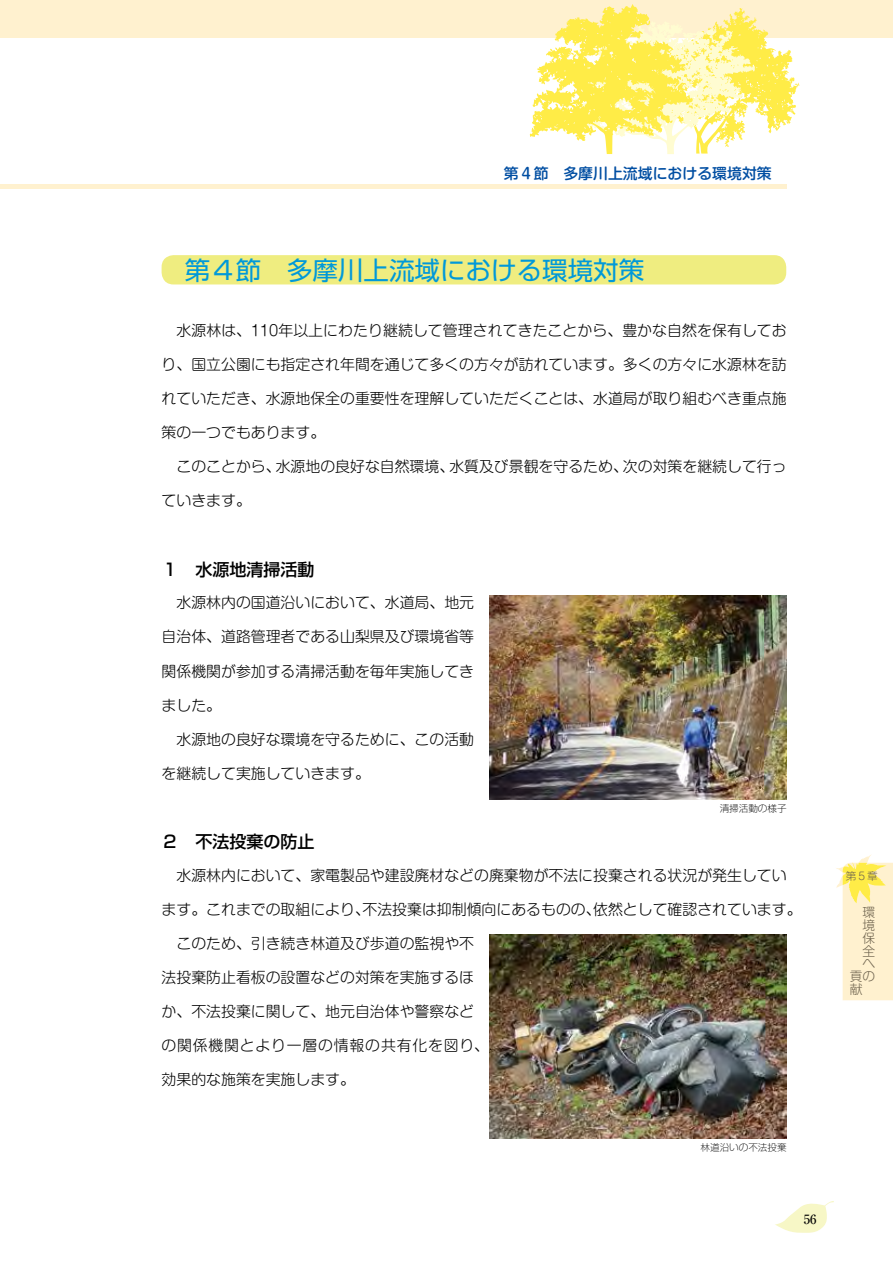
<style>
.page{position:relative;width:893px;height:1263px;background:#fff}
.page>*{position:absolute;margin:0;border:0;box-sizing:border-box;transform-origin:0 0}
.t1{font:25.5px "Shin Go Pr 6 N";color:#0099d9}
.t2{font:500 16.95px "Shin Go Pr 6 N";color:#000}
.t3{font:300 14.85px "Shin M Go Pr 6 N";color:#000}
.t4{font:300 14.85px "Shin M Go Pr 6 N";letter-spacing:.055em;color:#000}
.t5{font:500 14.85px "Shin M Go Pr 6 N";color:#004ea2}
.t6{font:300 12.75px "Shin M Go Pr 6 N";color:#706550}
.t7{font:500 12.75px "Ryumin Pr 6 N";color:#000}
.t8{font:300 10.65px "Shin M Go Pr 6 N";color:#706550}
.t9{font:300 expanded 9.6px "Shin Go Pr 6 N";color:#000}
</style>
<div class="page">
<svg style="left:836px;top:855px;width:57px;height:145px;background:#fff2c6"></svg>
<svg style="left:775px;top:1201px;width:59px;height:32px"></svg>
<hr style="left:0;top:185px;width:787px;height:4px;background:#fff1cf">
<div style="left:0;top:0;width:893px;height:38px;background:#fff1cf"></div>
<svg style="left:529px;top:4px;width:271px;height:150px"></svg>
<div style="left:162px;top:255px;width:624px;height:29px;background:#efed80;border-radius:12px"></div>
<img style="left:489px;top:595px;width:298px;height:204px">
<img style="left:489px;top:934px;width:298px;height:204px">
<p class="t5" style="left:504px;top:161px;width:269px">第４節　多摩川上流域における環境対策</p>
<h1 class="t1" style="left:185px;top:249px;width:461px">第４節　多摩川上流域における環境対策</h1>
<p class="t3" style="left:176px;top:319px;width:612px">水源林は、110年以上にわたり継続して管理されてきたことから、豊かな自然を保有してお</p>
<p class="t3" style="left:162px;top:353px;width:627px">り、国立公園にも指定され年間を通じて多くの方々が訪れています。多くの方々に水源林を訪</p>
<p class="t3" style="left:162px;top:387px;width:627px">れていただき、水源地保全の重要性を理解していただくことは、水道局が取り組むべき重点施</p>
<p class="t3" style="left:162px;top:421px;width:165px">策の一つでもあります。</p>
<p class="t3" style="left:176px;top:455px;width:612px">このことから、水源地の良好な自然環境、水質及び景観を守るため、次の対策を継続して行っ</p>
<p class="t3" style="left:162px;top:489px;width:91px">ていきます。</p>
<p class="t2" style="left:162px;top:556px;width:155px">１　水源地清掃活動</p>
<p class="t3" style="left:176px;top:591px;width:299px">水源林内の国道沿いにおいて、水道局、地元</p>
<p class="t3" style="left:162px;top:625px;width:314px">自治体、道路管理者である山梨県及び環境省等</p>
<p class="t3" style="left:162px;top:659px;width:314px">関係機関が参加する清掃活動を毎年実施してき</p>
<p class="t3" style="left:162px;top:693px;width:61px">ました。</p>
<p class="t3" style="left:176px;top:727px;width:299px">水源地の良好な環境を守るために、この活動</p>
<p class="t3" style="left:162px;top:761px;width:210px">を継続して実施していきます。</p>
<p class="t9" style="left:720px;top:801px;width:68px">清掃活動の様子</p>
<p class="t2" style="left:162px;top:828px;width:155px">２　不法投棄の防止</p>
<p class="t3" style="left:176px;top:863px;width:612px">水源林内において、家電製品や建設廃材などの廃棄物が不法に投棄される状況が発生してい</p>
<p class="t3" style="left:162px;top:897px;width:641px">ます。これまでの取組により、不法投棄は抑制傾向にあるものの、依然として確認されています。</p>
<p class="t3" style="left:176px;top:931px;width:299px">このため、引き続き林道及び歩道の監視や不</p>
<p class="t3" style="left:162px;top:965px;width:314px">法投棄防止看板の設置などの対策を実施するほ</p>
<p class="t3" style="left:162px;top:999px;width:314px">か、不法投棄に関して、地元自治体や警察など</p>
<p class="t4" style="left:162px;top:1033px;width:329px">の関係機関とより一層の情報の共有化を図り、</p>
<p class="t3" style="left:162px;top:1067px;width:195px">効果的な施策を実施します。</p>
<p class="t9" style="left:701px;top:1140px;width:88px">林道沿いの不法投棄</p>
<p class="t7" style="left:804px;top:1210px;width:14px">56</p>
<p class="t8" style="left:846px;top:867px;width:33px">第５章</p>
<p class="t6" style="left:863px;top:902px;width:14px">環</p>
<p class="t6" style="left:863px;top:915px;width:14px">境</p>
<p class="t6" style="left:863px;top:928px;width:14px">保</p>
<p class="t6" style="left:863px;top:940px;width:14px">全</p>
<p class="t6" style="left:863px;top:953px;width:14px">へ</p>
<p class="t6" style="left:850px;top:966px;width:26px">貢の</p>
<p class="t6" style="left:850px;top:979px;width:14px">献</p>
</div>
